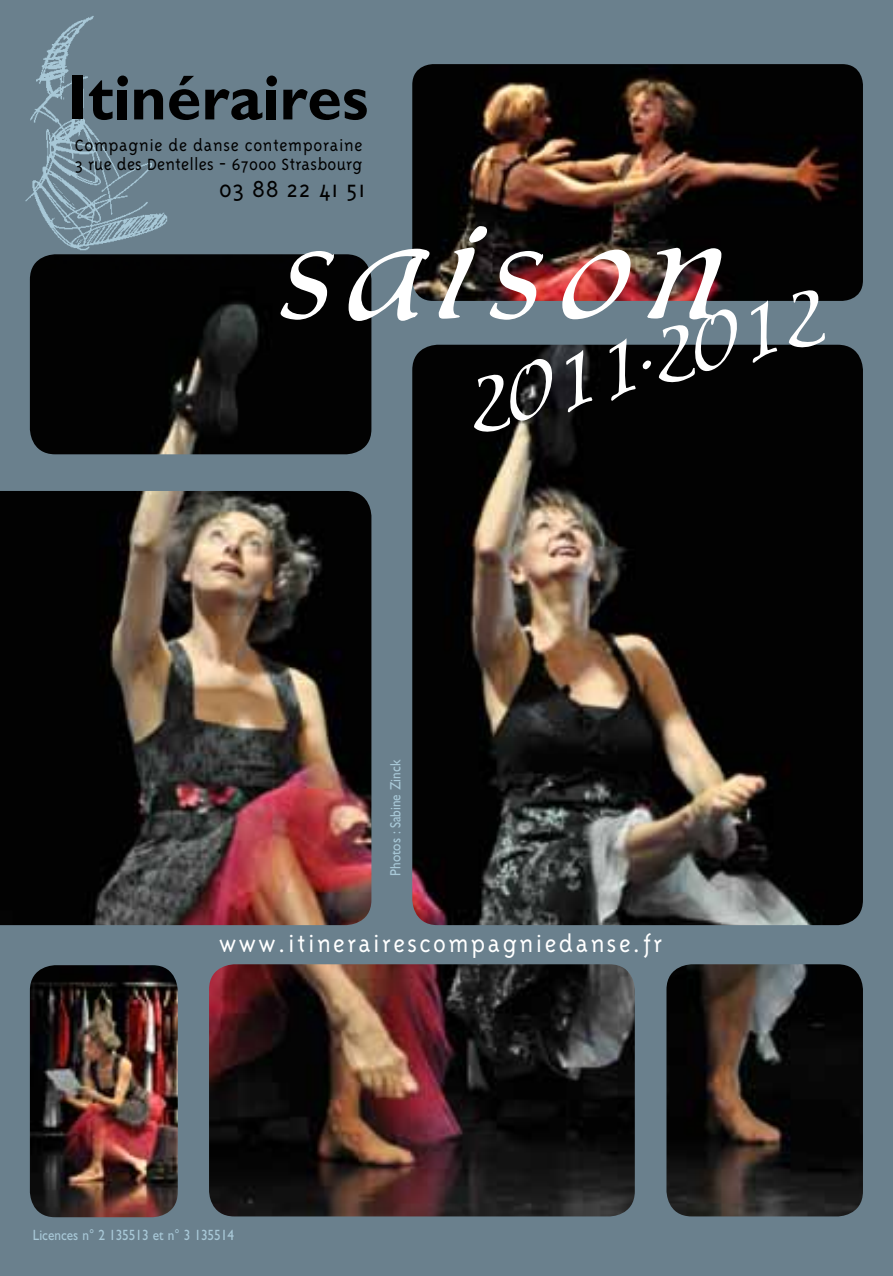
<style>
.page{position:relative;width:893px;height:1276px;background:#fff}
.page>*{position:absolute;margin:0;border:0;box-sizing:border-box;transform-origin:0 0}
.t1{font:151.5px "Allure SSK";letter-spacing:.11em;color:#fff}
.t2{font:84px "Allure SSK";color:#fff}
.t3{font:300 27px "Triplex";letter-spacing:.09em;color:#fff}
.t4{font:300 26.7px "Triplex";letter-spacing:.025em;color:#000}
.t5{font:300 18.6px/18.6px "Triplex";letter-spacing:.02em;color:#000}
.t6{font:15px "Gill Sans";color:#a8c8d7;scale:.89 1}
</style>
<div class="page">
<img style="left:0;top:0;width:893px;height:1276px">
<img style="left:30px;top:965px;width:148px;height:252px">
<img style="left:18px;top:13px;width:160px;height:243px">
<div style="left:72px;top:75px;width:11px;height:44px;background:#000"></div>
<svg style="left:89px;top:80px;width:24px;height:40px"></svg>
<div style="left:117px;top:90px;width:9px;height:29px;background:#000"></div>
<svg style="left:134px;top:89px;width:29px;height:30px"></svg>
<svg style="left:169px;top:76px;width:93px;height:44px;background:#404d55"></svg>
<div style="left:266px;top:90px;width:9px;height:29px;background:#000"></div>
<svg style="left:283px;top:89px;width:84px;height:31px;background:#303a40"></svg>
<div style="left:117px;top:76px;width:11px;height:10px;background:#000;border-radius:50%"></div>
<div style="left:266px;top:76px;width:11px;height:10px;background:#000;border-radius:50%"></div>
<p class="t5" style="left:75px;top:136px;width:289px">Compagnie de danse contemporaine<br>3 rue des Dentelles - 67000 Strasbourg</p>
<h3 class="t4" style="left:219px;top:174px;width:147px">03 88 22 41 51</h3>
<h1 class="t1" style="left:282px;top:200px;width:439px">saison</h1>
<h2 class="t2" style="left:457px;top:371px;width:371px;rotate:-15deg">2011•2012</h2>
<p class="t6" style="left:387px;top:875px;width:132px;rotate:-90deg">Photos : Sabine Zinck</p>
<h3 class="t3" style="left:219px;top:928px;width:445px">www.itinerairescompagniedanse.fr</h3>
<p class="t6" style="left:33px;top:1226px;width:228px">Licences n° 2 135513 et n° 3 135514</p>
</div>
